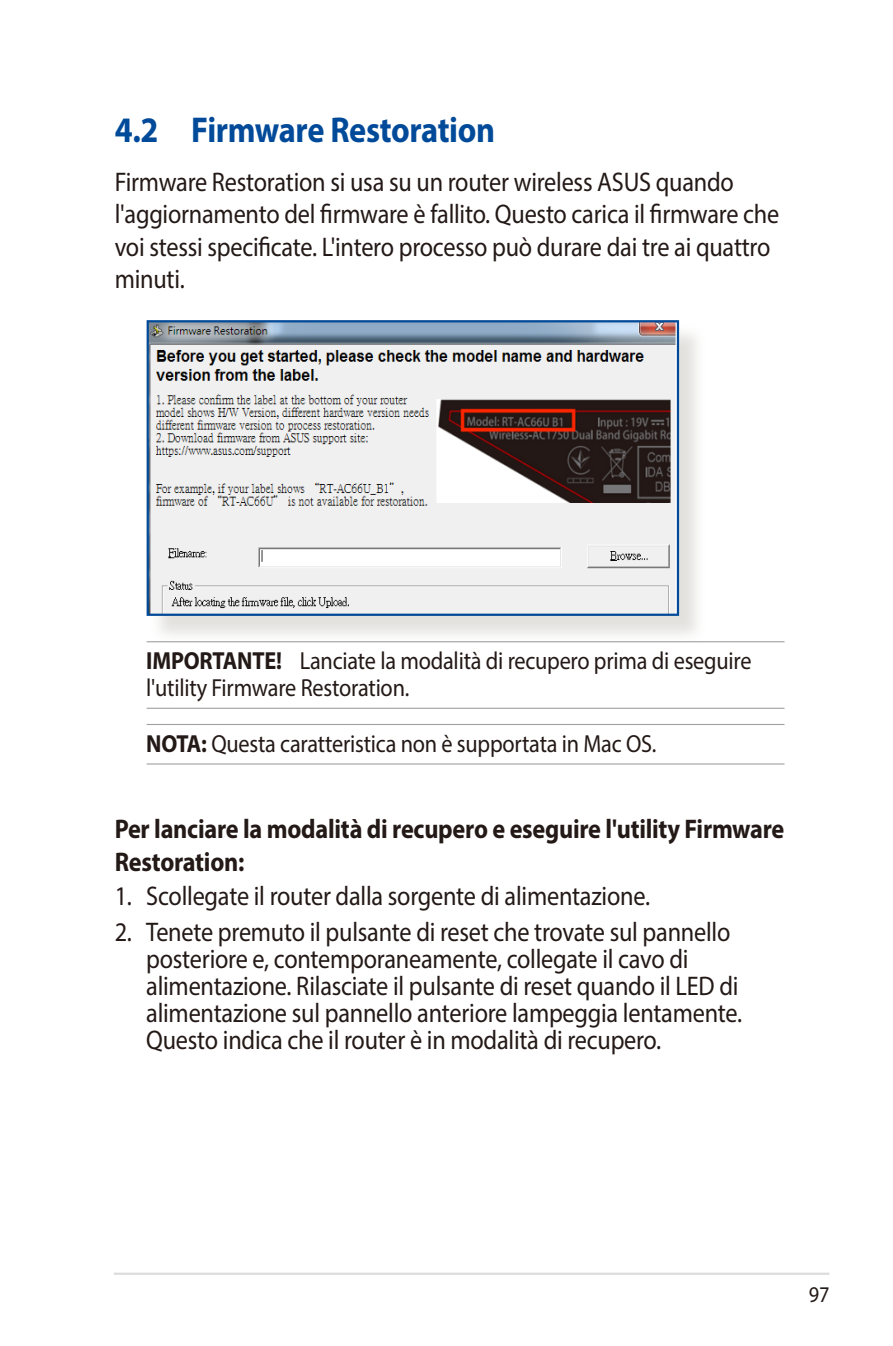
<style>
.page{position:relative;width:893px;height:1346px;background:#fff}
.page>*{position:absolute;margin:0;border:0;box-sizing:border-box;transform-origin:0 0}
.t1{font:700 36px "Myriad Pro";letter-spacing:-.01em;color:#004a99;scale:.9 1}
.t2{font:27px/27px "Myriad Pro";letter-spacing:-.01em;color:#231916;scale:.9 1}
.t3{font:700 27px/32.4px "Myriad Pro";letter-spacing:-.01em;color:#231916;scale:.9 1}
.t4{font:24.75px/27px "Myriad Pro";letter-spacing:-.01em;color:#231916;scale:.9 1}
.t5{font:22.5px "Myriad Pro";color:#231916;scale:.9 1}
.s1{font-weight:700}
</style>
<div class="page">
<hr style="left:114px;top:1272px;width:715px;height:3px;background:#dcdddd">
<div style="left:150px;top:323px;width:557px;height:320px;background:#d9d8d4;opacity:.75"></div>
<img style="left:150px;top:323px;width:526px;height:290px">
<div style="left:147px;top:320px;width:532px;height:296px;border:2px solid #004a99"></div>
<hr style="left:147px;top:641px;width:637px;height:1px;background:#a0a0a1">
<hr style="left:147px;top:708px;width:637px;height:1px;background:#a0a0a1">
<hr style="left:147px;top:724px;width:637px;height:1px;background:#a0a0a1">
<hr style="left:147px;top:763px;width:637px;height:1px;background:#a0a0a1">
<h1 class="t1" style="left:115px;top:106px;width:424px">4.2 Firmware Restoration</h1>
<p class="t2" style="left:115px;top:165px;width:740px;line-height:32.4px">Firmware Restoration si usa su un router wireless ASUS quando l'aggiornamento del firmware è fallito. Questo carica il firmware che voi stessi specificate. L'intero processo può durare dai tre ai quattro minuti.</p>
<p class="t4" style="left:146px;top:647px;width:674px"><span class="s1">IMPORTANTE!</span> Lanciate la modalità di recupero prima di eseguire l'utility Firmware Restoration.</p>
<p class="t4" style="left:146px;top:730px;width:568px"><span class="s1">NOTA:</span> Questa caratteristica non è supportata in Mac OS.</p>
<p class="t3" style="left:115px;top:812px;width:746px">Per lanciare la modalità di recupero e eseguire l'utility Firmware<br>Restoration:</p>
<p class="t2" style="left:115px;top:882px;width:596px">1. Scollegate il router dalla sorgente di alimentazione.</p>
<p class="t2" style="left:146px;top:918px;width:664px;text-indent:-31px">2. Tenete premuto il pulsante di reset che trovate sul pannello posteriore e, contemporaneamente, collegate il cavo di alimentazione. Rilasciate il pulsante di reset quando il LED di alimentazione sul pannello anteriore lampeggia lentamente.<br>Questo indica che il router è in modalità di recupero.</p>
<p class="t5" style="left:809px;top:1281px;width:24px">97</p>
</div>
